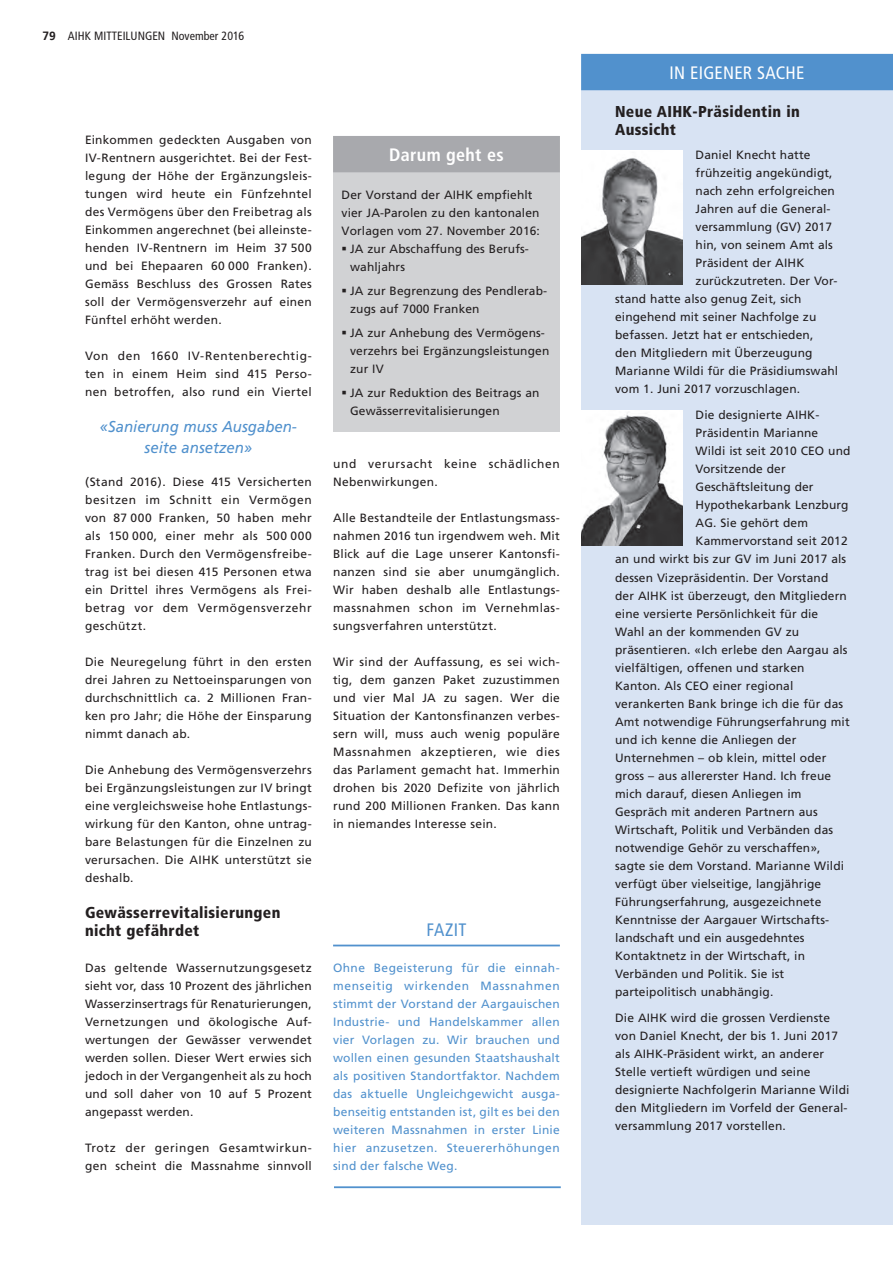
<style>
.page{position:relative;width:893px;height:1263px;background:#fff}
.page>*{position:absolute;margin:0;border:0;box-sizing:border-box;transform-origin:0 0}
.haupttitel_blau{font:condensed 18px "Frutiger LT";letter-spacing:.015em;color:#fff}
.haupttitel_grau{font:700 condensed 18px "Frutiger";letter-spacing:.02em;color:#fff}
.fazit_titel{font:condensed 18px "Frutiger";letter-spacing:.015em;color:#5191cd}
.zwischentitel{font:900 condensed 15.75px/18px "Frutiger";letter-spacing:.02em;color:#231f20}
.störer{font:italic 15.75px/21px "Frutiger";color:#5191cd;text-align:center;scale:.95 1}
.zwischentitel_blau{font:900 condensed 15.75px/18px "Frutiger";letter-spacing:.02em;color:#231f20}
.fliesstext{font:12px/18px "Frutiger";letter-spacing:.025em;color:#231f20;text-align:justify}
.text_blau_abstand{font:12px/18px "Frutiger";letter-spacing:.01em;color:#231f20}
.fazit{font:12px/18px "Frutiger";letter-spacing:.04em;color:#5191cd;text-align:justify}
.t1{font:12px/18px "Frutiger LT";letter-spacing:.01em;color:#231f20}
.text_grau{font:12px/18px "Frutiger";letter-spacing:.01em;color:#231f20}
.fliesstext-2{font:12px/18px "Frutiger";letter-spacing:.05em;color:#231f20}
.teaser{font:condensed 12px "Frutiger";color:#231f20}
.s1{font-family:"Frutiger LT45";font-weight:300;font-stretch:normal}
</style>
<div class="page">
<hr style="left:333px;top:945px;width:227px;height:1px;background:#5191cd">
<hr style="left:334px;top:1186px;width:227px;height:2px;background:#5191cd">
<div style="left:333px;top:136px;width:227px;height:296px;background:#d1d2d4"></div>
<div style="left:333px;top:136px;width:227px;height:36px;background:#a8a9ad"></div>
<div style="left:581px;top:54px;width:312px;height:1170px;background:#d8e3f3"></div>
<div style="left:581px;top:54px;width:312px;height:36px;background:#5191cd"></div>
<img style="left:581px;top:151px;width:102px;height:134px">
<img style="left:581px;top:411px;width:102px;height:134px">
<p class="teaser" style="left:43px;top:29px;width:203px"><span class="s1">79</span> AIHK MITTEILUNGEN November 2016</p>
<p class="fliesstext" style="left:85px;top:131px;width:228px">Einkommen gedeckten Ausgaben von IV-Rentnern ausgerichtet. Bei der Fest&shy;legung der Höhe der Ergänzungsleis&shy;tungen wird heute ein Fünfzehntel des Vermögens über den Freibetrag als Einkommen angerechnet (bei alleinste&shy;henden IV-Rentnern im Heim 37 500 und bei Ehepaaren 60 000 Franken).<br>Gemäss Beschluss des Grossen Rates soll der Vermögensverzehr auf einen Fünftel erhöht werden.</p>
<p class="fliesstext" style="left:85px;top:347px;width:228px">Von den 1660 IV-Rentenberechtig&shy;ten in einem Heim sind 415 Perso&shy;nen betroffen, also rund ein Viertel</p>
<p class="störer" style="left:100px;top:416px;width:209px">«Sanierung muss Ausgaben&shy;seite ansetzen»</p>
<p class="fliesstext" style="left:85px;top:473px;width:228px">(Stand 2016). Diese 415 Versicherten besitzen im Schnitt ein Vermögen von 87 000 Franken, 50 haben mehr als 150 000, einer mehr als 500 000<br>Franken. Durch den Vermögensfreibe&shy;trag ist bei diesen 415 Personen etwa ein Drittel ihres Vermögens als Frei&shy;betrag vor dem Vermögensverzehr geschützt.</p>
<p class="fliesstext" style="left:85px;top:653px;width:228px">Die Neuregelung führt in den ersten drei Jahren zu Nettoeinsparungen von durchschnittlich ca. 2 Millionen Fran&shy;ken pro Jahr; die Höhe der Einsparung nimmt danach ab.</p>
<p class="fliesstext" style="left:85px;top:761px;width:228px">Die Anhebung des Vermögensverzehrs bei Ergänzungsleistungen zur IV bringt eine vergleichsweise hohe Entlastungs&shy;wirkung für den Kanton, ohne untrag&shy;bare Belastungen für die Einzelnen zu verursachen. Die AIHK unterstützt sie deshalb.</p>
<p class="zwischentitel" style="left:85px;top:903px;width:197px">Gewässerrevitalisierungen nicht gefährdet</p>
<p class="fliesstext" style="left:85px;top:959px;width:228px">Das geltende Wassernutzungsgesetz sieht vor, dass 10 Prozent des jährlichen Wasserzinsertrags für Renaturierungen, Vernetzungen und ökologische Auf&shy;wertungen der Gewässer verwendet werden sollen. Dieser Wert erwies sich jedoch in der Vergangenheit als zu hoch und soll daher von 10 auf 5 Prozent angepasst werden.</p>
<p class="fliesstext" style="left:85px;top:1139px;width:228px">Trotz der geringen Gesamtwirkun&shy;gen scheint die Massnahme sinnvoll</p>
<p class="haupttitel_grau" style="left:389px;top:144px;width:116px">Darum geht es</p>
<p class="text_grau" style="left:342px;top:185px;width:200px">Der Vorstand der AIHK empfiehlt vier JA-Parolen zu den kantonalen<br>Vorlagen vom 27. November 2016:</p>
<p class="t1" style="left:350px;top:239px;width:180px">JA zur Abschaffung des Berufs&shy;wahljahrs</p>
<p class="t1" style="left:350px;top:281px;width:199px">JA zur Begrenzung des Pendlerab&shy;zugs auf 7000 Franken</p>
<p class="t1" style="left:350px;top:323px;width:201px">JA zur Anhebung des Vermögens&shy;verzehrs bei Ergänzungsleistungen zur IV</p>
<p class="t1" style="left:350px;top:383px;width:191px">JA zur Reduktion des Beitrags an<br>Gewässerrevitalisierungen</p>
<p class="fliesstext-2" style="left:333px;top:455px;width:228px">und verursacht keine schädlichen<br>Nebenwirkungen.</p>
<p class="fliesstext" style="left:333px;top:509px;width:228px">Alle Bestandteile der Entlastungsmass&shy;nahmen 2016 tun irgendwem weh. Mit Blick auf die Lage unserer Kantonsfi&shy;nanzen sind sie aber unumgänglich.<br>Wir haben deshalb alle Entlastungs&shy;massnahmen schon im Vernehmlas&shy;sungsverfahren unterstützt.</p>
<p class="fliesstext" style="left:333px;top:653px;width:228px">Wir sind der Auffassung, es sei wich&shy;tig, dem ganzen Paket zuzustimmen und vier Mal JA zu sagen. Wer die Situation der Kantonsfinanzen verbes&shy;sern will, muss auch wenig populäre Massnahmen akzeptieren, wie dies das Parlament gemacht hat. Immerhin drohen bis 2020 Defizite von jährlich rund 200 Millionen Franken. Das kann in niemandes Interesse sein.</p>
<p class="fazit_titel" style="left:427px;top:919px;width:41px">FAZIT</p>
<p class="fazit" style="left:333px;top:959px;width:228px">Ohne Begeisterung für die einnah&shy;menseitig wirkenden Massnahmen stimmt der Vorstand der Aargauischen Industrie- und Handelskammer allen vier Vorlagen zu. Wir brauchen und wollen einen gesunden Staatshaushalt als positiven Standortfaktor. Nachdem das aktuelle Ungleichgewicht ausga&shy;benseitig entstanden ist, gilt es bei den weiteren Massnahmen in erster Linie hier anzusetzen. Steuererhöhungen sind der falsche Weg.</p>
<p class="haupttitel_blau" style="left:670px;top:62px;width:136px">IN EIGENER SACHE</p>
<p class="zwischentitel_blau" style="left:615px;top:102px;width:186px">Neue AIHK-Präsidentin in<br>Aussicht</p>
<p class="text_blau_abstand" style="left:696px;top:146px;width:116px">Daniel Knecht hatte</p>
<p class="text_blau_abstand" style="left:696px;top:164px;width:139px">frühzeitig angekündigt,</p>
<p class="text_blau_abstand" style="left:696px;top:182px;width:141px">nach zehn erfolgreichen</p>
<p class="text_blau_abstand" style="left:696px;top:200px;width:136px">Jahren auf die General-</p>
<p class="text_blau_abstand" style="left:696px;top:218px;width:138px">versammlung (GV) 2017</p>
<p class="text_blau_abstand" style="left:696px;top:236px;width:139px">hin, von seinem Amt als</p>
<p class="text_blau_abstand" style="left:696px;top:254px;width:110px">Präsident der AIHK</p>
<p class="text_blau_abstand" style="left:696px;top:272px;width:143px">zurückzutreten. Der Vor-</p>
<p class="text_blau_abstand" style="left:615px;top:290px;width:188px">stand hatte also genug Zeit, sich</p>
<p class="text_blau_abstand" style="left:615px;top:308px;width:203px">eingehend mit seiner Nachfolge zu</p>
<p class="text_blau_abstand" style="left:615px;top:326px;width:200px">befassen. Jetzt hat er entschieden,</p>
<p class="text_blau_abstand" style="left:615px;top:344px;width:199px">den Mitgliedern mit Überzeugung</p>
<p class="text_blau_abstand" style="left:615px;top:362px;width:225px">Marianne Wildi für die Präsidiumswahl</p>
<p class="text_blau_abstand" style="left:615px;top:380px;width:186px">vom 1. Juni 2017 vorzuschlagen.</p>
<p class="text_blau_abstand" style="left:696px;top:406px;width:125px">Die designierte AIHK-</p>
<p class="text_blau_abstand" style="left:696px;top:424px;width:124px">Präsidentin Marianne</p>
<p class="text_blau_abstand" style="left:696px;top:442px;width:156px">Wildi ist seit 2010 CEO und</p>
<p class="text_blau_abstand" style="left:696px;top:460px;width:92px">Vorsitzende der</p>
<p class="text_blau_abstand" style="left:696px;top:478px;width:119px">Geschäftsleitung der</p>
<p class="text_blau_abstand" style="left:696px;top:496px;width:154px">Hypothekarbank Lenzburg</p>
<p class="text_blau_abstand" style="left:696px;top:514px;width:114px">AG. Sie gehört dem</p>
<p class="text_blau_abstand" style="left:696px;top:532px;width:154px">Kammervorstand seit 2012</p>
<p class="text_blau_abstand" style="left:615px;top:550px;width:233px">an und wirkt bis zur GV im Juni 2017 als</p>
<p class="text_blau_abstand" style="left:615px;top:568px;width:215px">dessen Vizepräsidentin. Der Vorstand</p>
<p class="text_blau_abstand" style="left:615px;top:586px;width:233px">der AIHK ist überzeugt, den Mitgliedern</p>
<p class="text_blau_abstand" style="left:615px;top:604px;width:205px">eine versierte Persönlichkeit für die</p>
<p class="text_blau_abstand" style="left:615px;top:622px;width:185px">Wahl an der kommenden GV zu</p>
<p class="text_blau_abstand" style="left:615px;top:640px;width:234px">präsentieren. «Ich erlebe den Aargau als</p>
<p class="text_blau_abstand" style="left:615px;top:658px;width:191px">vielfältigen, offenen und starken</p>
<p class="text_blau_abstand" style="left:615px;top:676px;width:180px">Kanton. Als CEO einer regional</p>
<p class="text_blau_abstand" style="left:615px;top:694px;width:229px">verankerten Bank bringe ich die für das</p>
<p class="text_blau_abstand" style="left:615px;top:712px;width:236px">Amt notwendige Führungserfahrung mit</p>
<p class="text_blau_abstand" style="left:615px;top:730px;width:183px">und ich kenne die Anliegen der</p>
<p class="text_blau_abstand" style="left:615px;top:748px;width:213px">Unternehmen – ob klein, mittel oder</p>
<p class="text_blau_abstand" style="left:615px;top:766px;width:217px">gross – aus allererster Hand. Ich freue</p>
<p class="text_blau_abstand" style="left:615px;top:784px;width:188px">mich darauf, diesen Anliegen im</p>
<p class="text_blau_abstand" style="left:615px;top:802px;width:204px">Gespräch mit anderen Partnern aus</p>
<p class="text_blau_abstand" style="left:615px;top:820px;width:219px">Wirtschaft, Politik und Verbänden das</p>
<p class="text_blau_abstand" style="left:615px;top:838px;width:207px">notwendige Gehör zu verschaffen»,</p>
<p class="text_blau_abstand" style="left:615px;top:856px;width:230px">sagte sie dem Vorstand. Marianne Wildi</p>
<p class="text_blau_abstand" style="left:615px;top:874px;width:208px">verfügt über vielseitige, langjährige</p>
<p class="text_blau_abstand" style="left:615px;top:892px;width:208px">Führungserfahrung, ausgezeichnete</p>
<p class="text_blau_abstand" style="left:615px;top:910px;width:215px">Kenntnisse der Aargauer Wirtschafts-</p>
<p class="text_blau_abstand" style="left:615px;top:928px;width:191px">landschaft und ein ausgedehntes</p>
<p class="text_blau_abstand" style="left:615px;top:946px;width:191px">Kontaktnetz in der Wirtschaft, in</p>
<p class="text_blau_abstand" style="left:615px;top:964px;width:171px">Verbänden und Politik. Sie ist</p>
<p class="text_blau_abstand" style="left:615px;top:982px;width:160px">parteipolitisch unabhängig.</p>
<p class="text_blau_abstand" style="left:615px;top:1009px;width:236px">Die AIHK wird die grossen Verdienste von Daniel Knecht, der bis 1. Juni 2017 als AIHK-Präsident wirkt, an anderer Stelle vertieft würdigen und seine designierte Nachfolgerin Marianne Wildi den Mitgliedern im Vorfeld der General&shy;versammlung 2017 vorstellen.</p>
</div>
